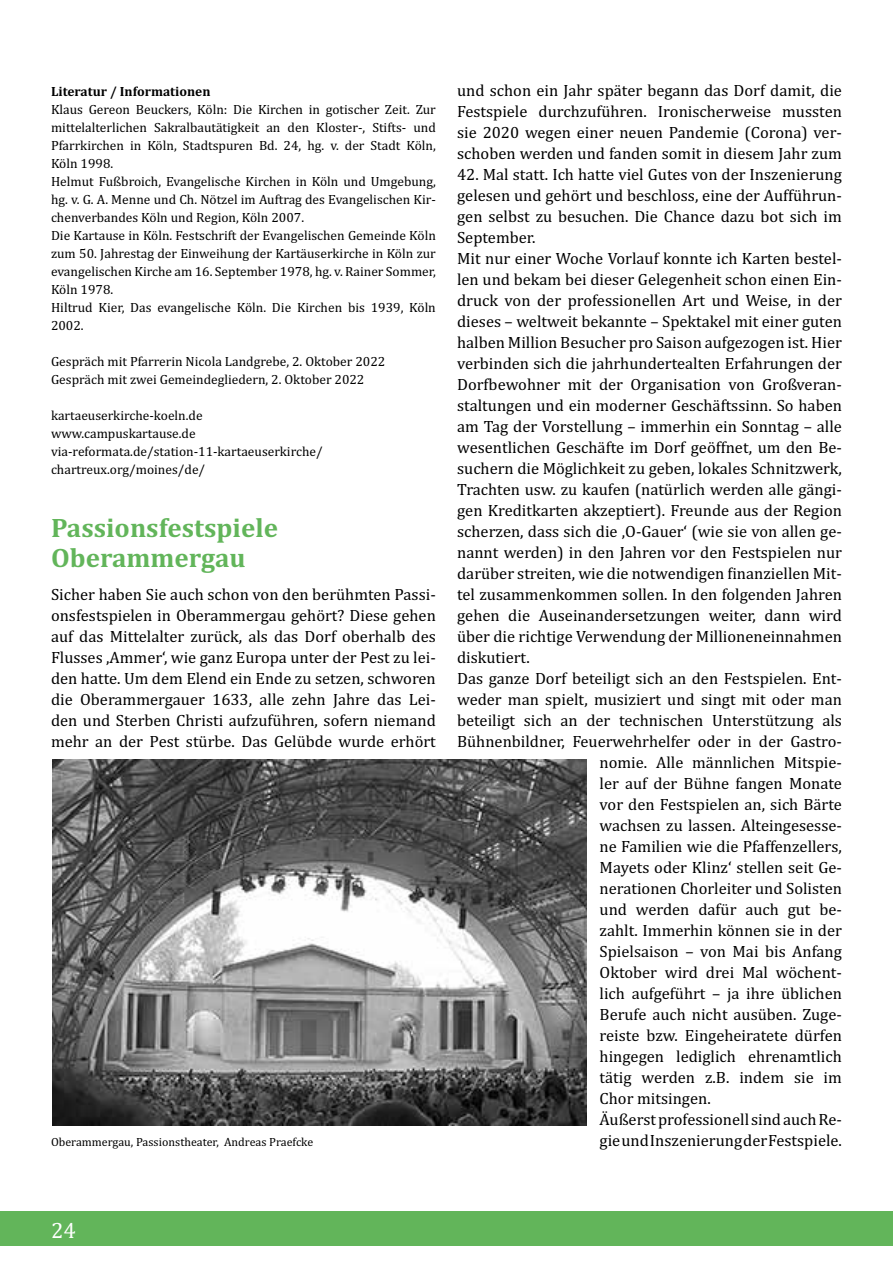
<style>
.page{position:relative;width:893px;height:1263px;background:#fff}
.page>*{position:absolute;margin:0;border:0;box-sizing:border-box;transform-origin:0 0}
.t1{font:700 27px/30px "Cambria";color:#62b55a}
.t2{font:22.5px "Cambria";color:#fff}
.t3{font:16.5px/21px "Cambria";color:#000;text-align:justify}
.t4{font:13.5px/18px "Cambria";color:#000}
.t5{font:700 13.5px "Cambria";color:#000}
.t6{font:12px "Cambria";color:#000}
</style>
<div class="page">
<div style="left:0;top:1212px;width:893px;height:34px;background:#62b55a"></div>
<img style="left:52px;top:759px;width:535px;height:367px">
<p class="t5" style="left:51px;top:82px;width:161px">Literatur / Informationen</p>
<p class="t4" style="left:51px;top:100px;width:386px">Klaus Gereon Beuckers, Köln: Die Kirchen in gotischer Zeit. Zur mittelalterlichen Sakralbautätigkeit an den Kloster-, Stifts- und Pfarrkirchen in Köln, Stadtspuren Bd. 24, hg. v. der Stadt Köln, Köln 1998.<br>Helmut Fußbroich, Evangelische Kirchen in Köln und Umgebung, hg. v. G. A. Menne und Ch. Nötzel im Auftrag des Evangelischen Kir&shy;chenverbandes Köln und Region, Köln 2007.<br>Die Kartause in Köln. Festschrift der Evangelischen Gemeinde Köln zum 50. Jahrestag der Einweihung der Kartäuserkirche in Köln zur evangelischen Kirche am 16. September 1978, hg. v. Rainer Sommer, Köln 1978.<br>Hiltrud Kier, Das evangelische Köln. Die Kirchen bis 1939, Köln 2002.</p>
<p class="t4" style="left:51px;top:352px;width:336px">Gespräch mit Pfarrerin Nicola Landgrebe, 2. Oktober 2022<br>Gespräch mit zwei Gemeindegliedern, 2. Oktober 2022</p>
<p class="t4" style="left:51px;top:406px;width:273px">kartaeuserkirche-koeln.de www.campuskartause.de via-reformata.de/station-11-kartaeuserkirche/ chartreux.org/moines/de/</p>
<h1 class="t1" style="left:51px;top:512px;width:229px">Passionsfestspiele<br>Oberammergau</h1>
<p class="t3" style="left:51px;top:584px;width:386px">Sicher haben Sie auch schon von den berühmten Passi&shy;onsfestspielen in Oberammergau gehört? Diese gehen auf das Mittelalter zurück, als das Dorf oberhalb des Flusses ‚Ammer‘, wie ganz Europa unter der Pest zu lei&shy;den hatte. Um dem Elend ein Ende zu setzen, schworen die Oberammergauer 1633, alle zehn Jahre das Lei&shy;den und Sterben Christi aufzuführen, sofern niemand mehr an der Pest stürbe. Das Gelübde wurde erhört</p>
<p class="t6" style="left:51px;top:1135px;width:264px">Oberammergau, Passionstheater, Andreas Praefcke</p>
<p class="t3" style="left:457px;top:80px;width:386px">und schon ein Jahr später begann das Dorf damit, die Festspiele durchzuführen. Ironischerweise mussten sie 2020 wegen einer neuen Pandemie (Corona) ver&shy;schoben werden und fanden somit in diesem Jahr zum</p>
<p class="t3" style="left:457px;top:164px;width:386px">42. Mal statt. Ich hatte viel Gutes von der Inszenierung</p>
<p class="t3" style="left:457px;top:185px;width:386px">gelesen und gehört und beschloss, eine der Aufführun-</p>
<p class="t3" style="left:457px;top:206px;width:386px">gen selbst zu besuchen. Die Chance dazu bot sich im</p>
<p class="t3" style="left:457px;top:227px;width:80px">September.</p>
<p class="t3" style="left:457px;top:248px;width:386px">Mit nur einer Woche Vorlauf konnte ich Karten bestel-</p>
<p class="t3" style="left:457px;top:269px;width:386px">len und bekam bei dieser Gelegenheit schon einen Ein-</p>
<p class="t3" style="left:457px;top:290px;width:386px">druck von der professionellen Art und Weise, in der</p>
<p class="t3" style="left:457px;top:311px;width:386px">dieses – weltweit bekannte – Spektakel mit einer guten</p>
<p class="t3" style="left:457px;top:332px;width:386px">halben Million Besucher pro Saison aufgezogen ist. Hier</p>
<p class="t3" style="left:457px;top:353px;width:386px">verbinden sich die jahrhundertealten Erfahrungen der</p>
<p class="t3" style="left:457px;top:374px;width:386px">Dorfbewohner mit der Organisation von Großveran-</p>
<p class="t3" style="left:457px;top:395px;width:386px">staltungen und ein moderner Geschäftssinn. So haben</p>
<p class="t3" style="left:457px;top:416px;width:386px">am Tag der Vorstellung – immerhin ein Sonntag – alle</p>
<p class="t3" style="left:457px;top:437px;width:386px">wesentlichen Geschäfte im Dorf geöffnet, um den Be-</p>
<p class="t3" style="left:457px;top:458px;width:386px">suchern die Möglichkeit zu geben, lokales Schnitzwerk,</p>
<p class="t3" style="left:457px;top:479px;width:386px">Trachten usw. zu kaufen (natürlich werden alle gängi-</p>
<p class="t3" style="left:457px;top:500px;width:386px">gen Kreditkarten akzeptiert). Freunde aus der Region</p>
<p class="t3" style="left:457px;top:521px;width:386px">scherzen, dass sich die ‚O-Gauer‘ (wie sie von allen ge-</p>
<p class="t3" style="left:457px;top:542px;width:386px">nannt werden) in den Jahren vor den Festspielen nur</p>
<p class="t3" style="left:457px;top:563px;width:386px">darüber streiten, wie die notwendigen finanziellen Mit-</p>
<p class="t3" style="left:457px;top:584px;width:386px">tel zusammenkommen sollen. In den folgenden Jahren</p>
<p class="t3" style="left:457px;top:605px;width:386px">gehen die Auseinandersetzungen weiter, dann wird</p>
<p class="t3" style="left:457px;top:626px;width:386px">über die richtige Verwendung der Millioneneinnahmen</p>
<p class="t3" style="left:457px;top:647px;width:74px">diskutiert.</p>
<p class="t3" style="left:457px;top:668px;width:386px">Das ganze Dorf beteiligt sich an den Festspielen. Ent-</p>
<p class="t3" style="left:457px;top:689px;width:386px">weder man spielt, musiziert und singt mit oder man</p>
<p class="t3" style="left:457px;top:710px;width:386px">beteiligt sich an der technischen Unterstützung als</p>
<p class="t3" style="left:457px;top:731px;width:386px">Bühnenbildner, Feuerwehrhelfer oder in der Gastro-</p>
<p class="t3" style="left:600px;top:752px;width:244px">nomie. Alle männlichen Mitspie-</p>
<p class="t3" style="left:600px;top:773px;width:244px">ler auf der Bühne fangen Monate</p>
<p class="t3" style="left:600px;top:794px;width:244px">vor den Festspielen an, sich Bärte</p>
<p class="t3" style="left:600px;top:815px;width:244px">wachsen zu lassen. Alteingesesse-</p>
<p class="t3" style="left:600px;top:836px;width:244px">ne Familien wie die Pfaffenzellers,</p>
<p class="t3" style="left:600px;top:857px;width:244px">Mayets oder Klinz‘ stellen seit Ge-</p>
<p class="t3" style="left:600px;top:878px;width:244px">nerationen Chorleiter und Solisten</p>
<p class="t3" style="left:600px;top:899px;width:244px">und werden dafür auch gut be-</p>
<p class="t3" style="left:600px;top:920px;width:244px">zahlt. Immerhin können sie in der</p>
<p class="t3" style="left:600px;top:941px;width:244px">Spielsaison – von Mai bis Anfang</p>
<p class="t3" style="left:600px;top:962px;width:244px">Oktober wird drei Mal wöchent-</p>
<p class="t3" style="left:600px;top:983px;width:244px">lich aufgeführt – ja ihre üblichen</p>
<p class="t3" style="left:600px;top:1004px;width:244px">Berufe auch nicht ausüben. Zuge-</p>
<p class="t3" style="left:600px;top:1025px;width:244px">reiste bzw. Eingeheiratete dürfen</p>
<p class="t3" style="left:600px;top:1046px;width:244px">hingegen lediglich ehrenamtlich</p>
<p class="t3" style="left:600px;top:1067px;width:244px">tätig werden z.B. indem sie im</p>
<p class="t3" style="left:600px;top:1088px;width:113px">Chor mitsingen.</p>
<p class="t3" style="left:600px;top:1109px;width:244px">Äußerst professionell sind auch Re-</p>
<p class="t3" style="left:600px;top:1130px;width:244px">gie und Inszenierung der Festspiele.</p>
<h2 class="t2" style="left:51px;top:1217px;width:26px">24</h2>
</div>
